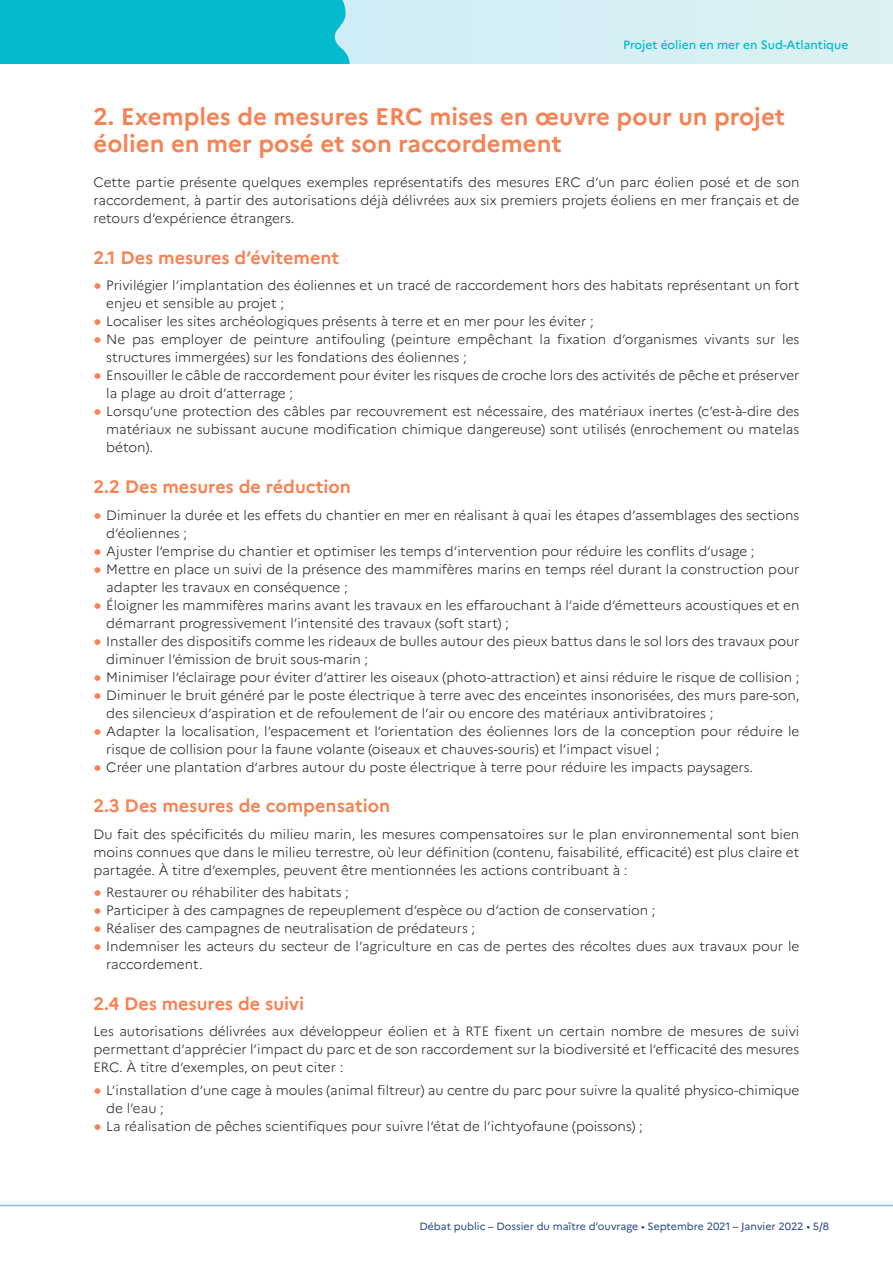
<style>
.page{position:relative;width:893px;height:1263px;background:#fff}
.page>*{position:absolute;margin:0;border:0;box-sizing:border-box;transform-origin:0 0}
.t1{font:700 24px/27px "Marianne";color:#f58354}
.Sous_titre_N1_1{font:700 18px "Marianne";color:#f58354}
.BODY{font:300 13.5px/18px "Marianne";color:#231f20}
.t2{font:500 12px "Marianne";color:#03bace}
.t3{font:10.5px "Marianne";color:#224580}
.s1{font-size:27px;color:#f58354}
</style>
<div class="page">
<div style="left:0;top:0;width:893px;height:64px;background:#d6eff4"></div>
<div style="left:0;top:0;width:350px;height:64px;background:#03bace"></div>
<hr style="left:0;top:1205px;width:893px;height:1px;background:#5acbeb">
<p class="t2" style="left:623px;top:37px;width:227px">Projet éolien en mer en Sud-Atlantique</p>
<p class="t1" style="left:94px;top:103px;width:693px">2. Exemples de mesures ERC mises en œuvre pour un projet éolien en mer posé et son raccordement</p>
<p class="BODY" style="left:94px;top:172px;width:707px;text-align:justify">Cette partie présente quelques exemples représentatifs des mesures ERC d’un parc éolien posé et de son raccordement, à partir des autorisations déjà délivrées aux six premiers projets éoliens en mer français et de retours d’expérience étrangers.</p>
<p class="Sous_titre_N1_1" style="left:94px;top:246px;width:247px">2.1 Des mesures d’évitement</p>
<p class="BODY" style="left:106px;top:275px;width:694px;text-indent:-13px"><span class="s1">•</span> Privilégier l’implantation des éoliennes et un tracé de raccordement hors des habitats représentant un fort enjeu et sensible au projet ;</p>
<p class="BODY" style="left:94px;top:311px;width:502px"><span class="s1">•</span> Localiser les sites archéologiques présents à terre et en mer pour les éviter ;</p>
<p class="BODY" style="left:106px;top:329px;width:695px;text-indent:-13px"><span class="s1">•</span> Ne pas employer de peinture antifouling (peinture empêchant la fixation d’organismes vivants sur les structures immergées) sur les fondations des éoliennes ;</p>
<p class="BODY" style="left:106px;top:365px;width:695px;text-indent:-13px"><span class="s1">•</span> Ensouiller le câble de raccordement pour éviter les risques de croche lors des activités de pêche et préserver la plage au droit d’atterrage ;</p>
<p class="BODY" style="left:106px;top:401px;width:695px;text-align:justify;text-indent:-13px"><span class="s1">•</span> Lorsqu’une protection des câbles par recouvrement est nécessaire, des matériaux inertes (c’est-à-dire des matériaux ne subissant aucune modification chimique dangereuse) sont utilisés (enrochement ou matelas béton).</p>
<p class="Sous_titre_N1_1" style="left:94px;top:476px;width:259px">2.2 Des mesures de réduction</p>
<p class="BODY" style="left:106px;top:505px;width:695px;text-indent:-13px"><span class="s1">•</span> Diminuer la durée et les effets du chantier en mer en réalisant à quai les étapes d’assemblages des sections d’éoliennes ;</p>
<p class="BODY" style="left:94px;top:541px;width:663px"><span class="s1">•</span> Ajuster l’emprise du chantier et optimiser les temps d’intervention pour réduire les conflits d’usage ;</p>
<p class="BODY" style="left:106px;top:559px;width:695px;text-indent:-13px"><span class="s1">•</span> Mettre en place un suivi de la présence des mammifères marins en temps réel durant la construction pour adapter les travaux en conséquence ;</p>
<p class="BODY" style="left:106px;top:595px;width:695px;text-indent:-13px"><span class="s1">•</span> Éloigner les mammifères marins avant les travaux en les effarouchant à l’aide d’émetteurs acoustiques et en démarrant progressivement l’intensité des travaux (soft start) ;</p>
<p class="BODY" style="left:106px;top:631px;width:695px;text-indent:-13px"><span class="s1">•</span> Installer des dispositifs comme les rideaux de bulles autour des pieux battus dans le sol lors des travaux pour diminuer l’émission de bruit sous-marin ;</p>
<p class="BODY" style="left:94px;top:667px;width:707px"><span class="s1">•</span> Minimiser l’éclairage pour éviter d’attirer les oiseaux (photo-attraction) et ainsi réduire le risque de collision ;</p>
<p class="BODY" style="left:106px;top:685px;width:695px;text-indent:-13px"><span class="s1">•</span> Diminuer le bruit généré par le poste électrique à terre avec des enceintes insonorisées, des murs pare-son, des silencieux d’aspiration et de refoulement de l’air ou encore des matériaux antivibratoires ;</p>
<p class="BODY" style="left:106px;top:721px;width:695px;text-indent:-13px"><span class="s1">•</span> Adapter la localisation, l’espacement et l’orientation des éoliennes lors de la conception pour réduire le risque de collision pour la faune volante (oiseaux et chauves-souris) et l’impact visuel ;</p>
<p class="BODY" style="left:94px;top:757px;width:661px"><span class="s1">•</span> Créer une plantation d’arbres autour du poste électrique à terre pour réduire les impacts paysagers.</p>
<p class="Sous_titre_N1_1" style="left:94px;top:795px;width:298px">2.3 Des mesures de compensation</p>
<p class="BODY" style="left:94px;top:824px;width:707px;text-align:justify">Du fait des spécificités du milieu marin, les mesures compensatoires sur le plan environnemental sont bien moins connues que dans le milieu terrestre, où leur définition (contenu, faisabilité, efficacité) est plus claire et partagée. À titre d’exemples, peuvent être mentionnées les actions contribuant à :</p>
<p class="BODY" style="left:94px;top:882px;width:257px"><span class="s1">•</span> Restaurer ou réhabiliter des habitats ;</p>
<p class="BODY" style="left:94px;top:900px;width:564px"><span class="s1">•</span> Participer à des campagnes de repeuplement d’espèce ou d’action de conservation ;</p>
<p class="BODY" style="left:94px;top:918px;width:383px"><span class="s1">•</span> Réaliser des campagnes de neutralisation de prédateurs ;</p>
<p class="BODY" style="left:106px;top:936px;width:695px;text-indent:-13px"><span class="s1">•</span> Indemniser les acteurs du secteur de l’agriculture en cas de pertes des récoltes dues aux travaux pour le raccordement.</p>
<p class="Sous_titre_N1_1" style="left:94px;top:992px;width:212px">2.4 Des mesures de suivi</p>
<p class="BODY" style="left:94px;top:1021px;width:707px;text-align:justify">Les autorisations délivrées aux développeur éolien et à RTE fixent un certain nombre de mesures de suivi permettant d’apprécier l’impact du parc et de son raccordement sur la biodiversité et l’efficacité des mesures ERC. À titre d’exemples, on peut citer :</p>
<p class="BODY" style="left:106px;top:1080px;width:695px;text-indent:-13px"><span class="s1">•</span> L’installation d’une cage à moules (animal filtreur) au centre du parc pour suivre la qualité physico-chimique de l’eau ;</p>
<p class="BODY" style="left:94px;top:1116px;width:551px"><span class="s1">•</span> La réalisation de pêches scientifiques pour suivre l’état de l’ichtyofaune (poissons) ;</p>
<p class="t3" style="left:419px;top:1220px;width:411px">Débat public – Dossier du maître d’ouvrage • Septembre 2021 – Janvier 2022 • 5/8</p>
</div>
